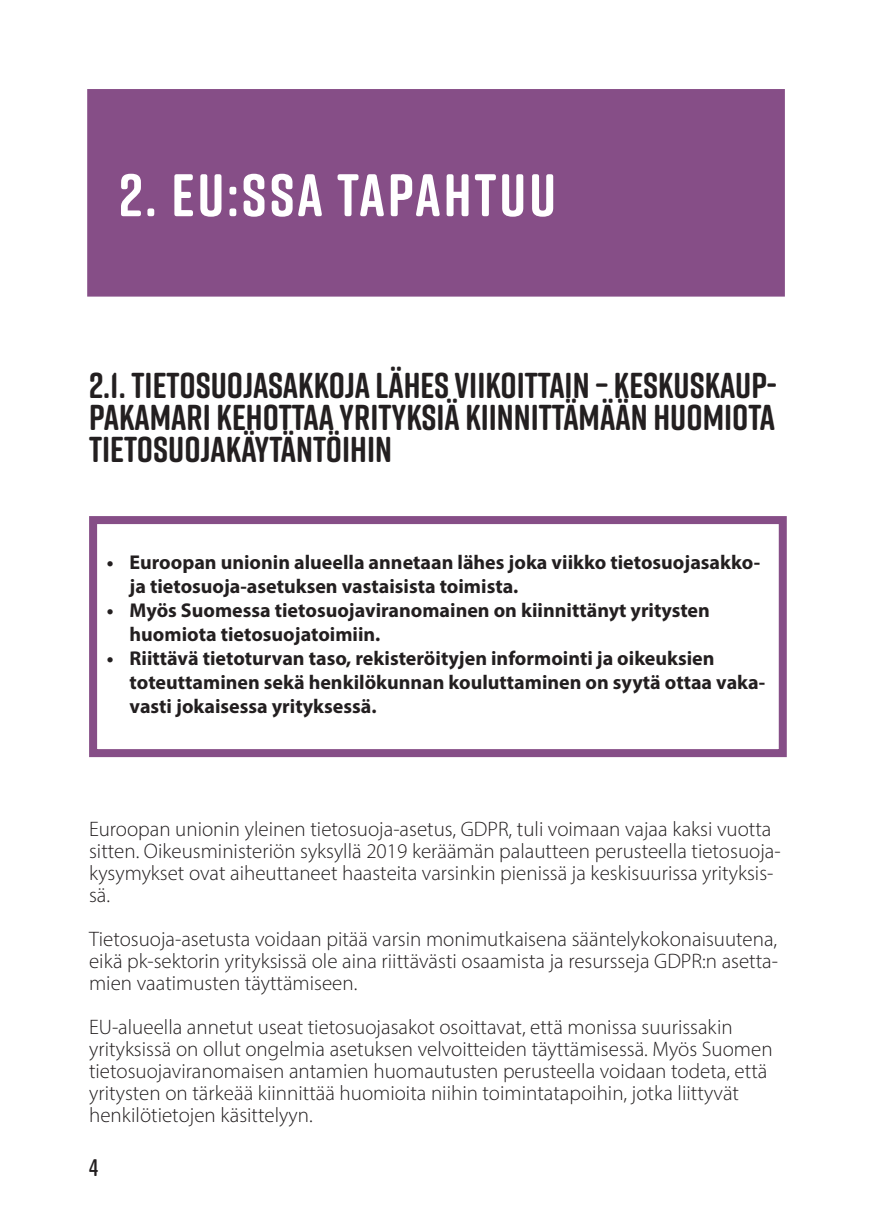
<style>
.page{position:relative;width:874px;height:1225px;background:#fff}
.page>*{position:absolute;margin:0;border:0;box-sizing:border-box;transform-origin:0 0}
.Iso_otsikko{font:700 60px "Rift Soft";letter-spacing:.05em;color:#fff}
.Leipis{font:700 36px/32px "Rift Soft";color:#231f20;text-align:justify}
.t1{font:600 24px "Rift Soft";color:#231f20}
.Leipis-2{font:300 21px/22px "Myriad Pro";color:#231f20}
.t2{font:700 20px/24px "Myriad Pro";color:#231f20}
</style>
<div class="page">
<div style="left:89px;top:516px;width:697px;height:241px;border:8px solid #864e87"></div>
<div style="left:87px;top:89px;width:697px;height:208px;background:#864e87"></div>
<p class="Iso_otsikko" style="left:119px;top:152px;width:438px">2. EU:SSA TAPAHTUU</p>
<p class="Leipis" style="left:89px;top:368px;width:689px">2.1. TIETOSUOJASAKKOJA LÄHES VIIKOITTAIN – KESKUSKAUP-PAKAMARI KEHOTTAA YRITYKSIÄ KIINNITTÄMÄÄN HUOMIOTA TIETOSUOJAKÄYTÄNTÖIHIN</p>
<p class="t2" style="left:129px;top:550px;width:631px;text-indent:-23px">• Euroopan unionin alueella annetaan lähes joka viikko tietosuojasakko&shy;ja tietosuoja-asetuksen vastaisista toimista.</p>
<p class="t2" style="left:129px;top:598px;width:581px;text-indent:-23px">• Myös Suomessa tietosuojaviranomainen on kiinnittänyt yritysten huomiota tietosuojatoimiin.</p>
<p class="t2" style="left:129px;top:646px;width:636px;text-indent:-23px">• Riittävä tietoturvan taso, rekisteröityjen informointi ja oikeuksien toteuttaminen sekä henkilökunnan kouluttaminen on syytä ottaa vaka&shy;vasti jokaisessa yrityksessä.</p>
<p class="Leipis-2" style="left:89px;top:817px;width:692px">Euroopan unionin yleinen tietosuoja-asetus, GDPR, tuli voimaan vajaa kaksi vuotta sitten. Oikeusministeriön syksyllä 2019 keräämän palautteen perusteella tietosuoja&shy;kysymykset ovat aiheuttaneet haasteita varsinkin pienissä ja keskisuurissa yrityksis&shy;sä.</p>
<p class="Leipis-2" style="left:89px;top:927px;width:690px;text-align:justify">Tietosuoja-asetusta voidaan pitää varsin monimutkaisena sääntelykokonaisuutena, eikä pk-sektorin yrityksissä ole aina riittävästi osaamista ja resursseja GDPR:n asetta&shy;mien vaatimusten täyttämiseen.</p>
<p class="Leipis-2" style="left:89px;top:1015px;width:684px">EU-alueella annetut useat tietosuojasakot osoittavat, että monissa suurissakin yrityksissä on ollut ongelmia asetuksen velvoitteiden täyttämisessä. Myös Suomen tietosuojaviranomaisen antamien huomautusten perusteella voidaan todeta, että yritysten on tärkeää kiinnittää huomioita niihin toimintatapoihin, jotka liittyvät henkilötietojen käsittelyyn.</p>
<p class="t1" style="left:89px;top:1150px;width:11px">4</p>
</div>
